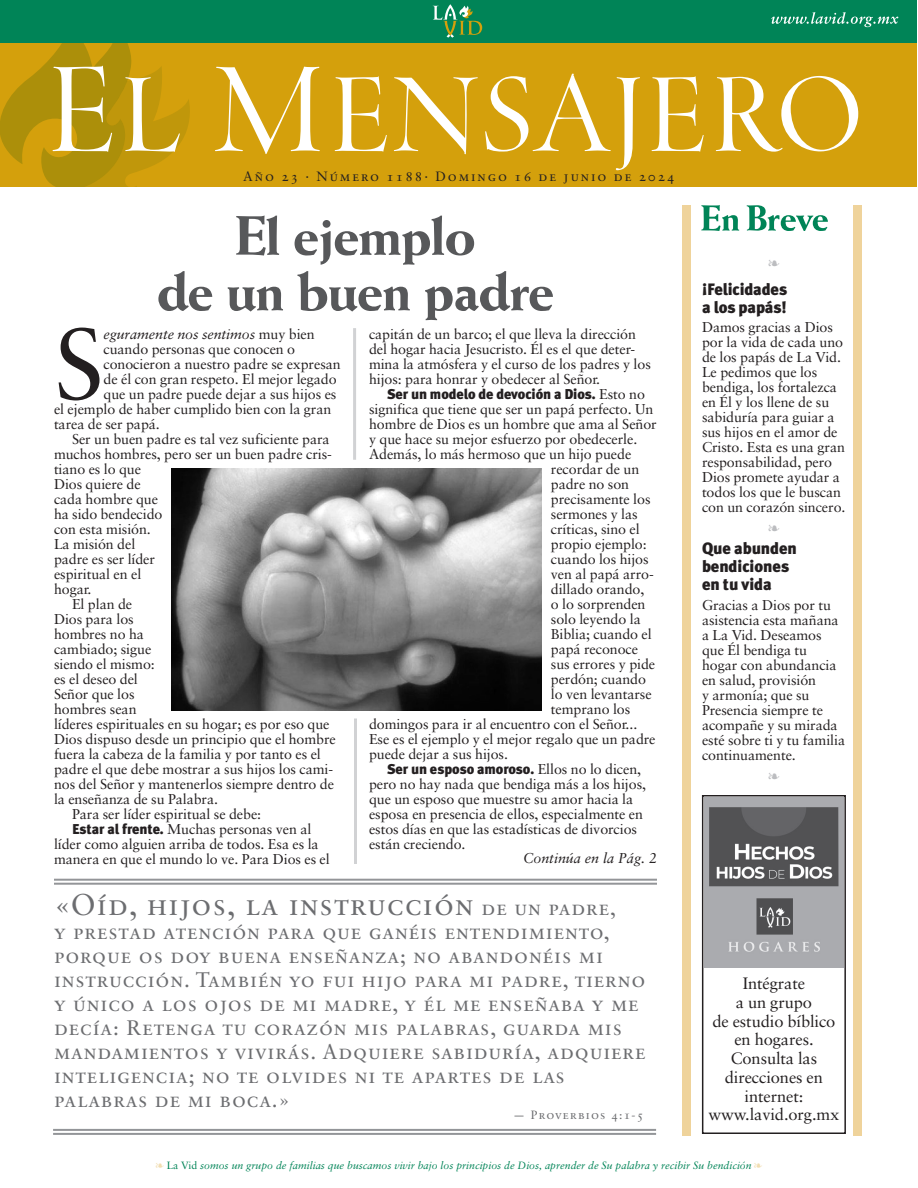
<style>
.page{position:relative;width:918px;height:1188px;background:#fff}
.page>*{position:absolute;margin:0;border:0;box-sizing:border-box;transform-origin:0 0}
.Primer_párrafo_porta{font:100.2px "Sabon";color:#231f20}
.Título_portada{font:800 55.5px/55.5px "Weiss";letter-spacing:-.025em;color:#57585a;text-align:center}
.t1{font:30px "Sabon Roman SC";letter-spacing:.04em;color:#6c6d70}
.t2{font:21px/24px "Sabon Roman SC";letter-spacing:.04em;color:#6c6d70}
.t3{font:16.5px/18.8px "Sabon";letter-spacing:-.005em;color:#231f20;text-align:center}
.t4{font:900 16.5px/18px "Meta Plus";letter-spacing:-.005em;color:#231f20}
.Texto_portada{font:14.25px/15px "Sabon";letter-spacing:-.005em;color:#231f20}
.Primer_párrafo_porta-2{font:14.25px "Sabon";letter-spacing:-.005em;color:#231f20}
.Primer_párrafo_porta-3{font:italic 14.25px "Sabon";letter-spacing:-.005em;color:#231f20}
.Texto_portada-2{font:900 14.25px "Meta Plus";letter-spacing:-.005em;color:#231f20}
.t5{font:13.5px "Sabon Roman SC";letter-spacing:.145em;color:#231f20}
.t6{font:12px "Sabon Roman SC";letter-spacing:.1em;color:#6c6d70}
.t7{font:italic 10.5px "Sabon";color:#008457}
.s1{font-style:normal}
.s2{font-family:"Meta Plus";font-weight:900}
.s3{font-family:"Sabon";font-weight:400}
.s4{font-family:"Sabon"}
.s5{font-size:21px}
.s6{color:#f1ddb1}
</style>
<div class="page">
<div style="left:0;top:42px;width:916px;height:145px;background:#d4a00c"></div>
<div style="left:0;top:0;width:916px;height:42px;background:#008457"></div>
<svg style="left:433px;top:4px;width:49px;height:34px"></svg>
<svg style="left:771px;top:12px;width:127px;height:15px"></svg>
<div style="left:854px;top:205px;width:8px;height:931px;background:#efd39b"></div>
<div style="left:682px;top:205px;width:10px;height:931px;background:#efd39b"></div>
<svg style="left:701px;top:205px;width:38px;height:26px"></svg>
<svg style="left:747px;top:205px;width:81px;height:26px"></svg>
<svg style="left:0;top:42px;width:190px;height:145px"></svg>
<svg style="left:215px;top:67px;width:105px;height:87px"></svg>
<svg style="left:334px;top:76px;width:53px;height:76px"></svg>
<svg style="left:394px;top:77px;width:84px;height:77px"></svg>
<svg style="left:485px;top:73px;width:155px;height:97px"></svg>
<svg style="left:651px;top:76px;width:53px;height:76px"></svg>
<svg style="left:716px;top:76px;width:142px;height:76px"></svg>
<img style="left:705px;top:798px;width:138px;height:169px">
<div style="left:702px;top:795px;width:144px;height:339px;border:2px solid #231f20"></div>
<hr style="left:54px;top:879px;width:603px;height:2px;background:#939598">
<hr style="left:54px;top:883px;width:603px;height:2px;background:#939598">
<hr style="left:53px;top:1129px;width:603px;height:2px;background:#939598">
<hr style="left:53px;top:1133px;width:603px;height:2px;background:#939598">
<img style="left:172px;top:468px;width:370px;height:242px">
<hr style="left:354px;top:718px;width:3px;height:146px;background:#d1d2d4">
<hr style="left:353px;top:328px;width:3px;height:132px;background:#d1d2d4">
<p class="t5" style="left:243px;top:169px;width:433px">Año 23 · Número 1188· Domingo 16 de junio de 2024</p>
<p class="Título_portada" style="left:157px;top:207px;width:399px">El ejemplo<br>de un buen padre</p>
<p class="Primer_párrafo_porta" style="left:54px;top:304px;width:52px">S</p>
<p class="Primer_párrafo_porta-3" style="left:104px;top:326px;width:213px">eguramente nos sentimos <span class="s1">muy bien</span></p>
<p class="Primer_párrafo_porta-2" style="left:104px;top:341px;width:193px">cuando personas que conocen o</p>
<p class="Primer_párrafo_porta-2" style="left:104px;top:356px;width:239px">conocieron a nuestro padre se expresan</p>
<p class="Primer_párrafo_porta-2" style="left:104px;top:371px;width:235px">de él con gran respeto. El mejor legado</p>
<p class="Primer_párrafo_porta-2" style="left:104px;top:386px;width:234px">que un padre puede dejar a sus hijos es</p>
<p class="Primer_párrafo_porta-2" style="left:54px;top:401px;width:279px">el ejemplo de haber cumplido bien con la gran</p>
<p class="Primer_párrafo_porta-2" style="left:54px;top:416px;width:107px">tarea de ser papá.</p>
<p class="Texto_portada" style="left:54px;top:431px;width:280px;text-indent:18px">Ser un buen padre es tal vez suficiente para muchos hombres, pero ser un buen padre cris&shy;tiano es lo que<br>Dios quiere de<br>cada hombre que<br>ha sido bendecido<br>con esta misión.<br>La misión del<br>padre es ser líder<br>espiritual en el<br>hogar.</p>
<p class="Texto_portada" style="left:54px;top:596px;width:283px;text-indent:18px">El plan de<br>Dios para los<br>hombres no ha<br>cambiado; sigue<br>siendo el mismo:<br>es el deseo del<br>Señor que los<br>hombres sean<br>líderes espirituales en su hogar; es por eso que<br>Dios dispuso desde un principio que el hombre fuera la cabeza de la familia y por tanto es el padre el que debe mostrar a sus hijos los cami&shy;nos del Señor y mantenerlos siempre dentro de la enseñanza de su Palabra.</p>
<p class="Texto_portada" style="left:72px;top:806px;width:191px">Para ser líder espiritual se debe:</p>
<p class="Texto_portada" style="left:54px;top:821px;width:277px;text-indent:18px"><span class="s2">Estar al frente.</span> Muchas personas ven al líder como alguien arriba de todos. Esa es la manera en que el mundo lo ve. Para Dios es el</p>
<p class="Texto_portada" style="left:369px;top:326px;width:283px">capitán de un barco; el que lleva la dirección del hogar hacia Jesucristo. Él es el que deter&shy;mina la atmósfera y el curso de los padres y los hijos: para honrar y obedecer al Señor.</p>
<p class="Texto_portada-2" style="left:387px;top:386px;width:259px">Ser un modelo de devoción a Dios. <span class="s3">Esto no</span></p>
<p class="Texto_portada" style="left:369px;top:401px;width:286px">significa que tiene que ser un papá perfecto. Un</p>
<p class="Texto_portada" style="left:369px;top:416px;width:289px">hombre de Dios es un hombre que ama al Señor</p>
<p class="Texto_portada" style="left:369px;top:431px;width:270px">y que hace su mejor esfuerzo por obedecerle.</p>
<p class="Texto_portada" style="left:369px;top:446px;width:264px">Además, lo más hermoso que un hijo puede</p>
<p class="Texto_portada" style="left:551px;top:461px;width:90px">recordar de un</p>
<p class="Texto_portada" style="left:551px;top:476px;width:80px">padre no son</p>
<p class="Texto_portada" style="left:551px;top:491px;width:101px">precisamente los</p>
<p class="Texto_portada" style="left:551px;top:506px;width:88px">sermones y las</p>
<p class="Texto_portada" style="left:551px;top:521px;width:90px">críticas, sino el</p>
<p class="Texto_portada" style="left:551px;top:536px;width:97px">propio ejemplo:</p>
<p class="Texto_portada" style="left:551px;top:551px;width:99px">cuando los hijos</p>
<p class="Texto_portada" style="left:551px;top:566px;width:104px">ven al papá arro-</p>
<p class="Texto_portada" style="left:551px;top:581px;width:95px">dillado orando,</p>
<p class="Texto_portada" style="left:551px;top:596px;width:96px">o lo sorprenden</p>
<p class="Texto_portada" style="left:551px;top:611px;width:91px">solo leyendo la</p>
<p class="Texto_portada" style="left:551px;top:626px;width:102px">Biblia; cuando el</p>
<p class="Texto_portada" style="left:551px;top:641px;width:89px">papá reconoce</p>
<p class="Texto_portada" style="left:551px;top:656px;width:106px">sus errores y pide</p>
<p class="Texto_portada" style="left:551px;top:671px;width:97px">perdón; cuando</p>
<p class="Texto_portada" style="left:551px;top:686px;width:102px">lo ven levantarse</p>
<p class="Texto_portada" style="left:551px;top:701px;width:81px">temprano los</p>
<p class="Texto_portada" style="left:369px;top:716px;width:270px">domingos para ir al encuentro con el Señor...</p>
<p class="Texto_portada" style="left:369px;top:731px;width:288px">Ese es el ejemplo y el mejor regalo que un padre</p>
<p class="Texto_portada" style="left:369px;top:746px;width:141px">puede dejar a sus hijos.</p>
<p class="Texto_portada" style="left:369px;top:761px;width:279px;text-indent:18px"><span class="s2">Ser un esposo amoroso.</span> Ellos no lo dicen, pero no hay nada que bendiga más a los hijos, que un esposo que muestre su amor hacia la esposa en presencia de ellos, especialmente en estos días en que las estadísticas de divorcios están creciendo.</p>
<p class="Primer_párrafo_porta-3" style="left:523px;top:849px;width:135px">Continúa en la Pág. 2</p>
<p class="t1" style="left:54px;top:886px;width:564px"><span class="s4">«</span>Oíd, hijos, la instrucción <span class="s5">de un padre,</span></p>
<p class="t2" style="left:54px;top:919px;width:593px">y prestad atención para que ganéis entendimiento, porque os doy buena enseñanza; no abandonéis mi instrucción. También yo fui hijo para mi padre, tierno y único a los ojos de mi madre, y él me enseñaba y me decía: Retenga tu corazón mis palabras, guarda mis mandamientos y vivirás. Adquiere sabiduría, adquiere inteligencia; no te olvides ni te apartes de las palabras de mi boca.»</p>
<p class="t6" style="left:513px;top:1107px;width:132px">— Proverbios 4:1-5</p>
<p class="t4" style="left:702px;top:280px;width:87px">¡Felicidades a los papás!</p>
<p class="Texto_portada" style="left:702px;top:319px;width:145px">Damos gracias a Dios por la vida de cada uno de los papás de La Vid.<br>Le pedimos que los bendiga, los fortalezca en Él y los llene de su sabiduría para guiar a sus hijos en el amor de<br>Cristo. Esta es una gran responsabilidad, pero<br>Dios promete ayudar a todos los que le buscan con un corazón sincero.</p>
<p class="t4" style="left:702px;top:539px;width:96px">Que abunden bendiciones en tu vida</p>
<p class="Texto_portada" style="left:702px;top:597px;width:145px">Gracias a Dios por tu asistencia esta mañana a La Vid. Deseamos que Él bendiga tu hogar con abundancia en salud, provisión<br>y armonía; que su<br>Presencia siempre te acompañe y su mirada esté sobre ti y tu familia continuamente.</p>
<p class="t3" style="left:712px;top:974px;width:125px">Intégrate<br>a un grupo<br>de estudio bíblico en hogares.</p>
<p class="t3" style="left:709px;top:1049px;width:132px">Consulta las direcciones en internet: www.lavid.org.mx</p>
<p class="t7" style="left:156px;top:1160px;width:608px"><span class="s6">❧</span> <span class="s1">La Vid</span> somos un grupo de familias que buscamos vivir bajo los principios de Dios, aprender de Su palabra y recibir Su bendición <span class="s6">❧</span></p>
</div>
